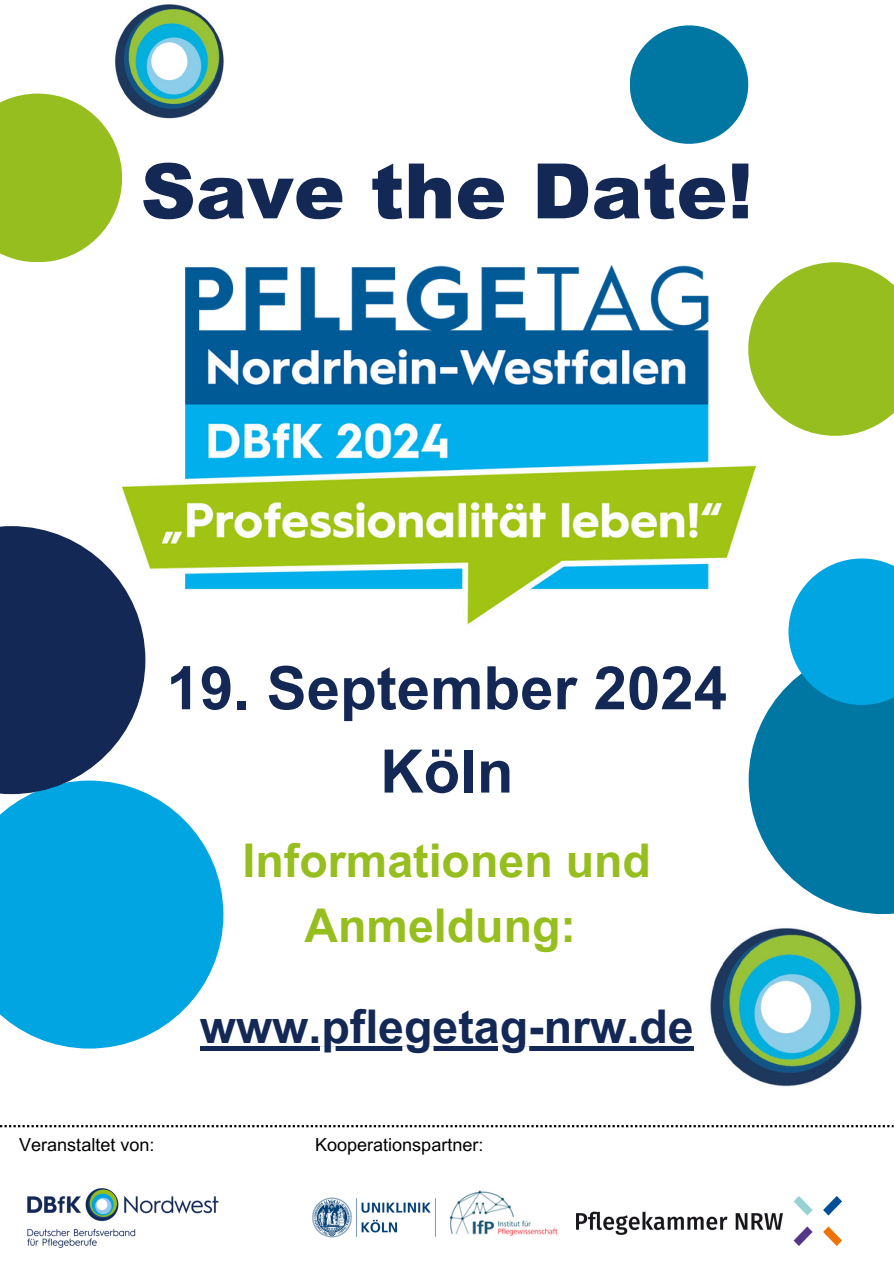
<style>
.page{position:relative;width:894px;height:1264px;background:#fff}
.page>*{position:absolute;margin:0;border:0;box-sizing:border-box;transform-origin:0 0}
.t1{font:900 76.5px "Arial";color:#142855}
.t2{font:700 60px/83.2px "Arial MT Pro";color:#142855;text-align:center}
.t3{font:700 46.5px/64.2px "Arial MT Pro";color:#96be1e;text-align:center}
.t4{font:700 46.5px "Arial MT Pro";color:#142855}
.t5{font:18px "Arial MT Pro";color:#000}
</style>
<div class="page">
<svg style="left:0;top:94px;width:122px;height:168px;background:#a5c73f"></svg>
<svg style="left:751px;top:685px;width:142px;height:229px;background:#268baf"></svg>
<svg style="left:0;top:794px;width:223px;height:254px;background:#1baee4"></svg>
<div style="left:629px;top:25px;width:119px;height:119px;background:#0077a2;border-radius:50%"></div>
<svg style="left:763px;top:262px;width:130px;height:174px;background:#a2c537"></svg>
<svg style="left:142px;top:653px;width:609px;height:168px"></svg>
<div style="left:0;top:526px;width:145px;height:268px;background:#142855"></div>
<svg style="left:788px;top:558px;width:105px;height:147px;background:#1cace0"></svg>
<img style="left:710px;top:928px;width:151px;height:158px">
<img style="left:114px;top:4px;width:109px;height:114px">
<svg style="left:0;top:1125px;width:893px;height:2px"></svg>
<img style="left:576px;top:1196px;width:265px;height:49px">
<img style="left:312px;top:1197px;width:124px;height:41px">
<img style="left:449px;top:1190px;width:109px;height:46px">
<img style="left:27px;top:1188px;width:192px;height:60px">
<img style="left:114px;top:265px;width:649px;height:369px">
<svg style="left:200px;top:1046px;width:493px;height:5px;background:#38496f"></svg>
<p class="t1" style="left:140px;top:134px;width:613px">Save the Date!</p>
<p class="t2" style="left:166px;top:654px;width:562px">19. September 2024<br>Köln</p>
<p class="t3" style="left:242px;top:834px;width:410px">Informationen und<br>Anmeldung:</p>
<p class="t4" style="left:200px;top:1009px;width:495px">www.pflegetag-nrw.de</p>
<p class="t5" style="left:19px;top:1138px;width:137px">Veranstaltet von:</p>
<p class="t5" style="left:315px;top:1138px;width:170px">Kooperationspartner:</p>
</div>
